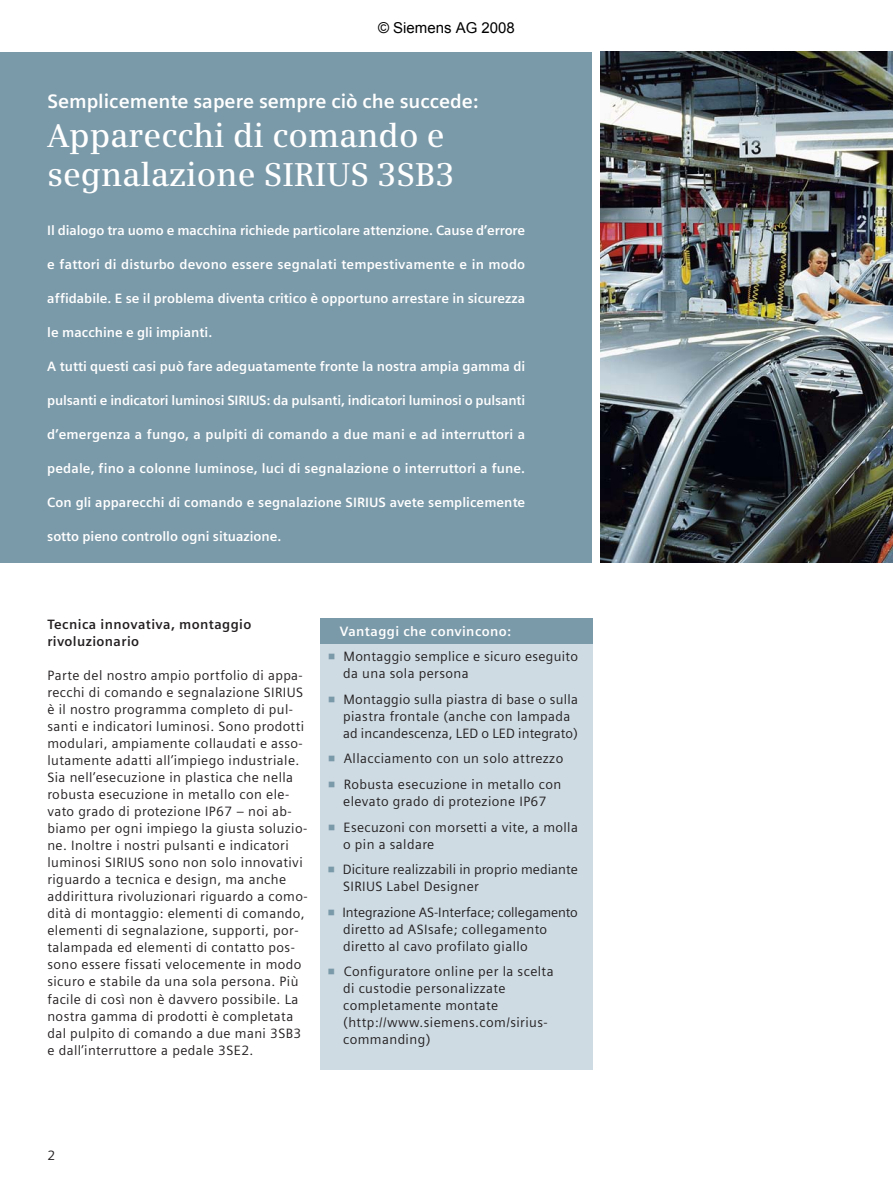
<style>
.page{position:relative;width:893px;height:1191px;background:#fff}
.page>*{position:absolute;margin:0;border:0;box-sizing:border-box;transform-origin:0 0}
.t1{font:600 33px/39px "Siemens Serif";color:#fff}
.t2{font:700 19.5px "Siemens Sans";color:#fff}
.t3{font:15px "Arial";color:#000}
.t4{font:13.5px/17px "Siemens Sans";letter-spacing:.03em;color:#231f20}
.t5{font:700 13.5px "Siemens Sans";color:#fff}
.t6{font:13.5px/25.5px "Siemens Sans";letter-spacing:-.005em;color:#231f20}
.t7{font:13.5px/25.5px "Siemens Sans";letter-spacing:.01em;color:#231f20}
.t8{font:700 13.5px/17px "Siemens Sans";letter-spacing:.03em;color:#231f20}
.t9{font:700 13.5px "Siemens Sans";letter-spacing:.03em;color:#fff}
</style>
<div class="page">
<div style="left:320px;top:618px;width:273px;height:452px;background:#cedbe3"></div>
<div style="left:0;top:52px;width:592px;height:510px;background:#7b9aa9"></div>
<img style="left:600px;top:52px;width:293px;height:510px">
<div style="left:320px;top:619px;width:272px;height:25px;background:#7b9aa9"></div>
<p class="t3" style="left:378px;top:18px;width:138px">© Siemens AG 2008</p>
<h2 class="t2" style="left:47px;top:93px;width:433px">Semplicemente sapere sempre ciò che succede:</h2>
<h1 class="t1" style="left:47px;top:119px;width:409px">Apparecchi di comando e segnalazione SIRIUS 3SB3</h1>
<p class="t5" style="left:47px;top:225px;width:479px">Il dialogo tra uomo e macchina richiede particolare attenzione. Cause d’errore</p>
<p class="t5" style="left:47px;top:259px;width:479px">e fattori di disturbo devono essere segnalati tempestivamente e in modo</p>
<p class="t5" style="left:47px;top:293px;width:479px">affidabile. E se il problema diventa critico è opportuno arrestare in sicurezza</p>
<p class="t5" style="left:47px;top:327px;width:166px">le macchine e gli impianti.</p>
<p class="t5" style="left:47px;top:361px;width:479px">A tutti questi casi può fare adeguatamente fronte la nostra ampia gamma di</p>
<p class="t5" style="left:47px;top:395px;width:479px">pulsanti e indicatori luminosi SIRIUS: da pulsanti, indicatori luminosi o pulsanti</p>
<p class="t5" style="left:47px;top:429px;width:479px">d’emergenza a fungo, a pulpiti di comando a due mani e ad interruttori a</p>
<p class="t5" style="left:47px;top:463px;width:479px">pedale, fino a colonne luminose, luci di segnalazione o interruttori a fune.</p>
<p class="t5" style="left:47px;top:497px;width:479px">Con gli apparecchi di comando e segnalazione SIRIUS avete semplicemente</p>
<p class="t5" style="left:47px;top:531px;width:235px">sotto pieno controllo ogni situazione.</p>
<p class="t8" style="left:47px;top:617px;width:206px">Tecnica innovativa, montaggio rivoluzionario</p>
<p class="t4" style="left:47px;top:668px;width:262px">Parte del nostro ampio portfolio di appa&shy;recchi di comando e segnalazione SIRIUS è il nostro programma completo di pul&shy;santi e indicatori luminosi. Sono prodotti modulari, ampiamente collaudati e asso&shy;lutamente adatti all’impiego industriale.<br>Sia nell’esecuzione in plastica che nella robusta esecuzione in metallo con ele&shy;vato grado di protezione IP67 – noi ab&shy;biamo per ogni impiego la giusta soluzio&shy;ne. Inoltre i nostri pulsanti e indicatori luminosi SIRIUS sono non solo innovativi riguardo a tecnica e design, ma anche addirittura rivoluzionari riguardo a como&shy;dità di montaggio: elementi di comando, elementi di segnalazione, supporti, por&shy;talampada ed elementi di contatto pos&shy;sono essere fissati velocemente in modo sicuro e stabile da una sola persona. Più facile di così non è davvero possibile. La nostra gamma di prodotti è completata dal pulpito di comando a due mani 3SB3 e dall’interruttore a pedale 3SE2.</p>
<p class="t9" style="left:340px;top:626px;width:173px">Vantaggi che convincono:</p>
<p class="t4" style="left:343px;top:649px;width:236px">Montaggio semplice e sicuro eseguito da una sola persona</p>
<p class="t4" style="left:343px;top:692px;width:236px">Montaggio sulla piastra di base o sulla piastra frontale (anche con lampada ad incandescenza, LED o LED integrato)</p>
<p class="t4" style="left:344px;top:747px;width:221px;line-height:25.5px">Allacciamento con un solo attrezzo<br>Robusta esecuzione in metallo con</p>
<p class="t4" style="left:343px;top:790px;width:236px;line-height:25.5px">elevato grado di protezione IP67<br>Esecuzoni con morsetti a vite, a molla</p>
<p class="t7" style="left:343px;top:832px;width:237px">o pin a saldare<br>Diciture realizzabili in proprio mediante</p>
<p class="t6" style="left:342px;top:875px;width:237px">SIRIUS Label Designer<br>Integrazione AS-Interface; collegamento</p>
<p class="t4" style="left:343px;top:921px;width:205px">diretto ad ASIsafe; collegamento diretto al cavo profilato giallo</p>
<p class="t4" style="left:343px;top:964px;width:212px">Configuratore online per la scelta di custodie personalizzate completamente montate (http://www.siemens.com/sirius&shy;commanding)</p>
<p class="t4" style="left:47px;top:1148px;width:9px">2</p>
</div>
